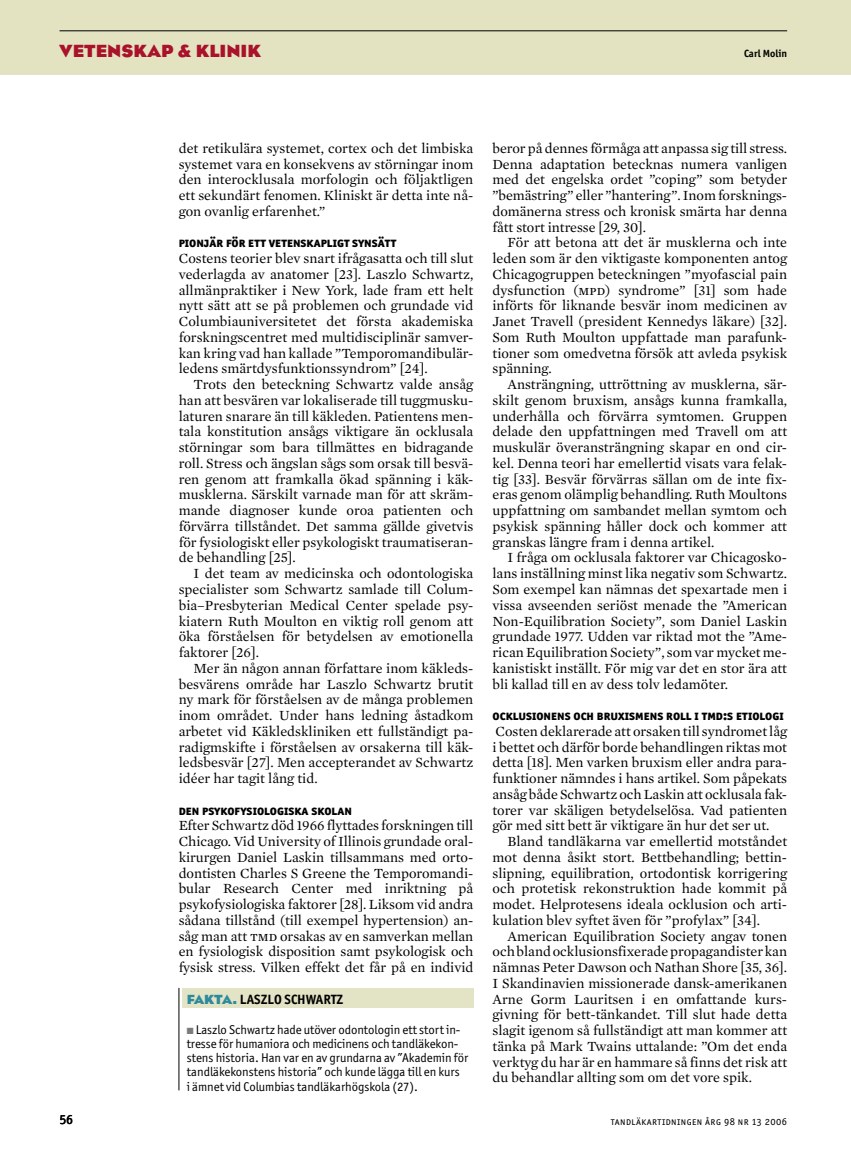
<style>
.page{position:relative;width:851px;height:1157px;background:#fff}
.page>*{position:absolute;margin:0;border:0;box-sizing:border-box;transform-origin:0 0}
.t1{font:700 18px "Eagle TLTOT";color:#a9122a}
.Brödtext_in_ME{font:14.25px/15.8px "Mercury TLT Text OT";color:#000;text-align:justify}
.Brödtext_ME{font:14.25px/15.8px "Mercury TLT Text OT";letter-spacing:-.005em;color:#000;text-align:justify}
.Mellis_fet{font:800 13.5px "Officina Sans ITC Std";color:#000}
.Faktaruta_indrag{font:700 13.5px "Officina Sans ITC Std";color:#000}
.t2{font:500 13.5px "Officina Sans ITC Std";color:#000}
.Faktatext{font:12.75px/14.2px "Officina Sans ITC Std";letter-spacing:-.005em;color:#000}
.t3{font:10.5px "Officina Sans ITC Std";letter-spacing:.04em;color:#000}
.t4{font:700 10.5px "Officina Sans ITC Std";color:#000}
.s1{font-family:"Eagle TLTOT";color:#2d8a9d}
.s2{color:#7c7c7c}
</style>
<div class="page">
<div style="left:0;top:0;width:850px;height:75px;background:#e3e3c2"></div>
<hr style="left:60px;top:30px;width:727px;height:1px;background:#000">
<hr style="left:850px;top:0;width:1px;height:75px;background:#e3e3c2">
<div style="left:182px;top:988px;width:291px;height:19px;background:#e3e3c5"></div>
<hr style="left:179px;top:988px;width:1px;height:102px;background:#000">
<p class="t1" style="left:59px;top:41px;width:203px">VETENSKAP &amp; KLINIK</p>
<p class="t4" style="left:705px;top:47px;width:83px">Petersson &amp; Klinge</p>
<p class="t4" style="left:744px;top:47px;width:45px">Carl Molin</p>
<p class="t2" style="left:60px;top:1111px;width:15px">56</p>
<p class="Brödtext_in_ME" style="left:179px;top:140px;width:296px">det retikulära systemet, cortex och det limbiska systemet vara en konsekvens av störningar inom den interocklusala morfologin och följaktligen ett sekundärt fenomen. Kliniskt är detta inte nå&shy;gon ovanlig erfarenhet.”</p>
<p class="Mellis_fet" style="left:179px;top:234px;width:219px">PIONJÄR FÖR ETT VETENSKAPLIGT SYNSÄTT</p>
<p class="Brödtext_ME" style="left:179px;top:250px;width:296px">Costens teorier blev snart ifrågasatta och till slut vederlagda av anatomer [23]. Laszlo Schwartz, allmänpraktiker i New York, lade fram ett helt nytt sätt att se på problemen och grundade vid Columbiauniversitetet det första akademiska forskningscentret med multidisciplinär samver&shy;kan kring vad han kallade ”Temporomandibulär&shy;ledens smärtdysfunktionssyndrom” [24].</p>
<p class="Brödtext_in_ME" style="left:179px;top:376px;width:296px;text-indent:15px">Trots den beteckning Schwartz valde ansåg han att besvären var lokaliserade till tuggmusku&shy;laturen snarare än till käkleden. Patientens men&shy;tala konstitution ansågs viktigare än ocklusala störningar som bara tillmättes en bidragande roll. Stress och ängslan sågs som orsak till besvä&shy;ren genom att framkalla ökad spänning i käk&shy;musklerna. Särskilt varnade man för att skräm&shy;mande diagnoser kunde oroa patienten och förvärra tillståndet. Det samma gällde givetvis för fysiologiskt eller psykologiskt traumatiseran&shy;de behandling [25].</p>
<p class="Brödtext_in_ME" style="left:179px;top:565px;width:296px;text-indent:15px">I det team av medicinska och odontologiska specialister som Schwartz samlade till Colum&shy;bia–Presbyterian Medical Center spelade psy&shy;kiatern Ruth Moulton en viktig roll genom att öka förståelsen för betydelsen av emotionella faktorer [26].</p>
<p class="Brödtext_in_ME" style="left:179px;top:660px;width:296px;text-indent:15px">Mer än någon annan författare inom käkleds&shy;besvärens område har Laszlo Schwartz brutit ny mark för förståelsen av de många problemen inom området. Under hans ledning åstadkom arbetet vid Käkledskliniken ett fullständigt pa&shy;radigmskifte i förståelsen av orsakerna till käk&shy;ledsbesvär [27]. Men accepterandet av Schwartz idéer har tagit lång tid.</p>
<p class="Mellis_fet" style="left:179px;top:801px;width:175px">DEN PSYKOFYSIOLOGISKA SKOLAN</p>
<p class="Brödtext_ME" style="left:179px;top:817px;width:296px">Efter Schwartz död 1966 flyttades forskningen till Chicago. Vid University of Illinois grundade oral&shy;kirurgen Daniel Laskin tillsammans med orto&shy;dontisten Charles S Greene the Temporomandi&shy;bular Research Center med inriktning på psykofysiologiska faktorer [28]. Liksom vid andra sådana tillstånd (till exempel hypertension) an&shy;såg man att TMD orsakas av en samverkan mellan en fysiologisk disposition samt psykologisk och fysisk stress. Vilken effekt det får på en individ</p>
<p class="Faktaruta_indrag" style="left:187px;top:990px;width:158px"><span class="s1">FAKTA.</span> LASZLO SCHWARTZ</p>
<p class="Faktatext" style="left:187px;top:1022px;width:283px"><span class="s2">■</span> Laszlo Schwartz hade utöver odontologin ett stort in&shy;tresse för humaniora och medicinens och tandläkekon&shy;stens historia. Han var en av grundarna av ”Akademin för tandläkekonstens historia” och kunde lägga till en kurs<br>i ämnet vid Columbias tandläkarhögskola (27).</p>
<p class="Brödtext_ME" style="left:492px;top:140px;width:296px">beror på dennes förmåga att anpassa sig till stress.<br>Denna adaptation betecknas numera vanligen med det engelska ordet ”coping” som betyder ”bemästring” eller ”hantering”. Inom forsknings&shy;domänerna stress och kronisk smärta har denna fått stort intresse [29, 30].</p>
<p class="Brödtext_in_ME" style="left:492px;top:235px;width:296px;text-indent:15px">För att betona att det är musklerna och inte leden som är den viktigaste komponenten antog Chicagogruppen beteckningen ”myofascial pain dysfunction (MPD) syndrome” [31] som hade införts för liknande besvär inom medicinen av Janet Travell (president Kennedys läkare) [32].<br>Som Ruth Moulton uppfattade man parafunk&shy;tioner som omedvetna försök att avleda psykisk spänning.</p>
<p class="Brödtext_in_ME" style="left:492px;top:376px;width:296px;text-indent:15px">Ansträngning, uttröttning av musklerna, sär&shy;skilt genom bruxism, ansågs kunna framkalla, underhålla och förvärra symtomen. Gruppen delade den uppfattningen med Travell om att muskulär överansträngning skapar en ond cir&shy;kel. Denna teori har emellertid visats vara felak&shy;tig [33]. Besvär förvärras sällan om de inte fix&shy;eras genom olämplig behandling. Ruth Moultons uppfattning om sambandet mellan symtom och psykisk spänning håller dock och kommer att granskas längre fram i denna artikel.</p>
<p class="Brödtext_in_ME" style="left:492px;top:550px;width:296px;text-indent:15px">I fråga om ocklusala faktorer var Chicagosko&shy;lans inställning minst lika negativ som Schwartz.<br>Som exempel kan nämnas det spexartade men i vissa avseenden seriöst menade the ”American Non-Equilibration Society”, som Daniel Laskin grundade 1977. Udden var riktad mot the ”Ame&shy;rican Equilibration Society”, som var mycket me&shy;kanistiskt inställt. För mig var det en stor ära att bli kallad till en av dess tolv ledamöter.</p>
<p class="Mellis_fet" style="left:492px;top:707px;width:293px">OCKLUSIONENS OCH BRUXISMENS ROLL I TMD:S ETIOLOGI</p>
<p class="Brödtext_ME" style="left:492px;top:723px;width:296px">Costen deklarerade att orsaken till syndromet låg i bettet och därför borde behandlingen riktas mot detta [18]. Men varken bruxism eller andra para&shy;funktioner nämndes i hans artikel. Som påpekats ansåg både Schwartz och Laskin att ocklusala fak&shy;torer var skäligen betydelselösa. Vad patienten gör med sitt bett är viktigare än hur det ser ut.</p>
<p class="Brödtext_in_ME" style="left:492px;top:833px;width:296px;text-indent:15px">Bland tandläkarna var emellertid motståndet mot denna åsikt stort. Bettbehandling; bettin&shy;slipning, equilibration, ortodontisk korrigering och protetisk rekonstruktion hade kommit på modet. Helprotesens ideala ocklusion och arti&shy;kulation blev syftet även för ”profylax” [34].</p>
<p class="Brödtext_in_ME" style="left:492px;top:928px;width:296px;text-indent:15px">American Equilibration Society angav tonen och bland ocklusionsfixerade propagandister kan nämnas Peter Dawson och Nathan Shore [35, 36].<br>I Skandinavien missionerade dansk-amerikanen Arne Gorm Lauritsen i en omfattande kurs&shy;givning för bett-tänkandet. Till slut hade detta slagit igenom så fullständigt att man kommer att tänka på Mark Twains uttalande: ”Om det enda verktyg du har är en hammare så finns det risk att du behandlar allting som om det vore spik.</p>
<p class="t3" style="left:610px;top:1115px;width:178px">TANDLÄKARTIDNINGEN ÅRG 98 NR 13 2006</p>
</div>
